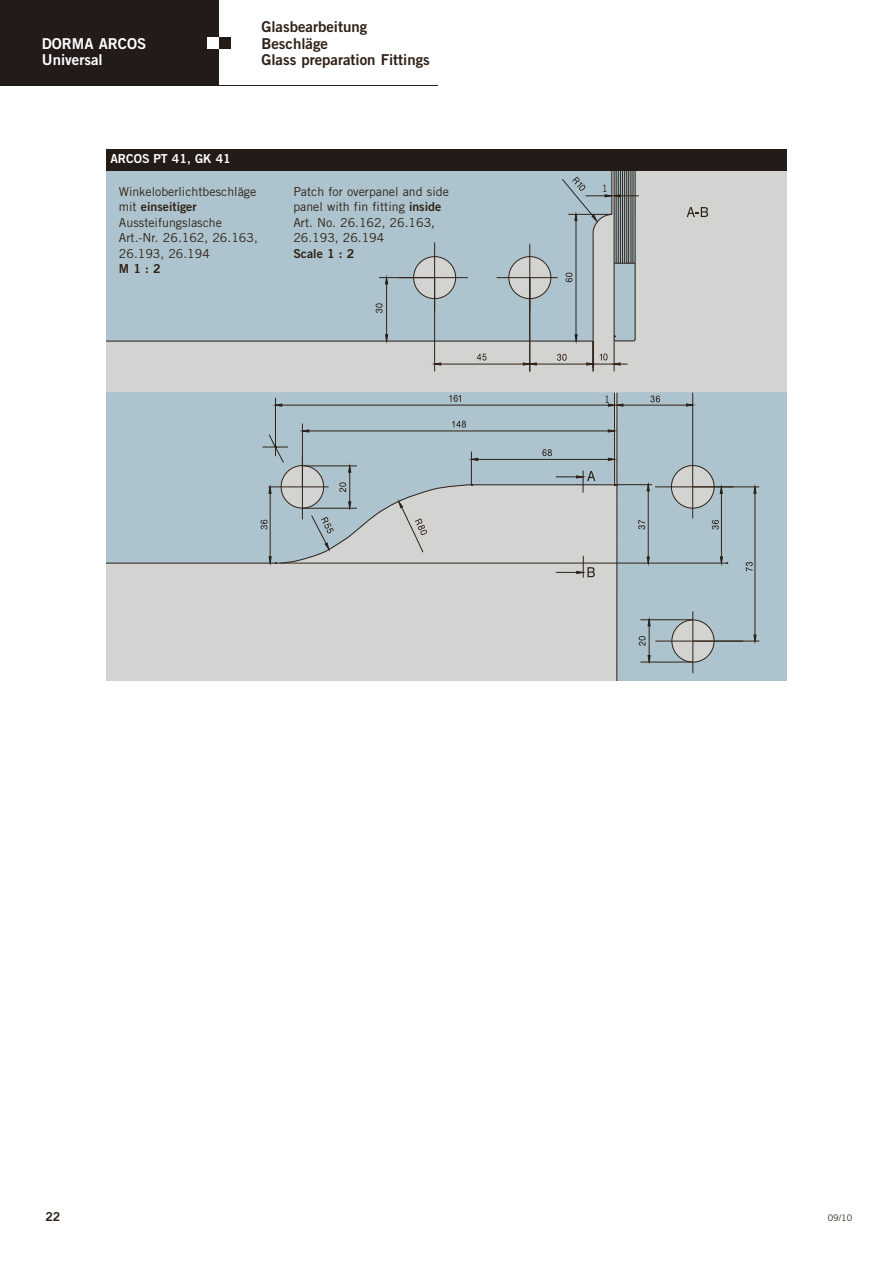
<style>
.page{position:relative;width:893px;height:1263px;background:#fff}
.page>*{position:absolute;margin:0;border:0;box-sizing:border-box;transform-origin:0 0}
.t1{font:15px/16.5px "Trade Gothic Bold Two";color:#2f2116}
.t2{font:15px/16.5px "Trade Gothic Bold Two";color:#fff}
.t3{font:12.3px/15.3px "Trade Gothic";color:#2f2116}
.t4{font:12.3px "Trade Gothic Bold Two";color:#2f2116}
.t5{font:12.3px "Trade Gothic Bold Two";color:#fff}
.t6{font:10.05px "Trade Gothic";color:#2f2116}
.t7{font:9px "Trade Gothic";color:#2f2116}
.s1{font-family:"Trade Gothic"}
.s2{font-family:"Trade Gothic Bold Two"}
</style>
<div class="page">
<div style="left:0;top:0;width:219px;height:85px;background:#221b18"></div>
<div style="left:219px;top:37px;width:11px;height:11px;background:#221b18"></div>
<div style="left:207px;top:37px;width:12px;height:11px;background:#fff"></div>
<div style="left:106px;top:168px;width:680px;height:512px;background:#d3d3d2"></div>
<div style="left:106px;top:170px;width:455px;height:171px;background:#adc4ce"></div>
<div style="left:617px;top:393px;width:169px;height:287px;background:#adc4ce"></div>
<svg style="left:106px;top:392px;width:509px;height:171px"></svg>
<div style="left:509px;top:257px;width:42px;height:42px;background:#d3d3d2;border-radius:50%"></div>
<div style="left:508px;top:256px;width:43px;height:43px;border:1px solid #2f2116;border-radius:50%"></div>
<div style="left:413px;top:257px;width:42px;height:42px;background:#d3d3d2;border-radius:50%"></div>
<div style="left:413px;top:256px;width:43px;height:43px;border:1px solid #2f2116;border-radius:50%"></div>
<div style="left:671px;top:466px;width:43px;height:42px;background:#d3d3d2;border-radius:50%"></div>
<div style="left:671px;top:465px;width:43px;height:43px;border:1px solid #2f2116;border-radius:50%"></div>
<div style="left:672px;top:620px;width:42px;height:42px;background:#d3d3d2;border-radius:50%"></div>
<div style="left:671px;top:620px;width:43px;height:42px;border:1px solid #2f2116;border-radius:50%"></div>
<div style="left:281px;top:466px;width:42px;height:42px;background:#d3d3d2;border-radius:50%"></div>
<div style="left:281px;top:465px;width:43px;height:43px;border:1px solid #2f2116;border-radius:50%"></div>
<svg style="left:607px;top:429px;width:7px;height:4px"></svg>
<hr style="left:496px;top:277px;width:61px;height:1px;background:#2f2116">
<hr style="left:398px;top:277px;width:70px;height:1px;background:#2f2116">
<hr style="left:434px;top:242px;width:1px;height:69px;background:#2f2116">
<hr style="left:529px;top:244px;width:1px;height:67px;background:#2f2116">
<hr style="left:434px;top:278px;width:1px;height:94px;background:#2f2116">
<hr style="left:529px;top:278px;width:1px;height:94px;background:#2f2116">
<hr style="left:593px;top:341px;width:1px;height:31px;background:#2f2116">
<hr style="left:614px;top:337px;width:1px;height:35px;background:#2f2116">
<hr style="left:379px;top:277px;width:55px;height:1px;background:#2f2116">
<svg style="left:385px;top:334px;width:3px;height:7px"></svg>
<svg style="left:385px;top:277px;width:3px;height:8px"></svg>
<svg style="left:375px;top:303px;width:8px;height:10px"></svg>
<svg style="left:433px;top:362px;width:8px;height:4px"></svg>
<svg style="left:477px;top:354px;width:9px;height:7px"></svg>
<svg style="left:522px;top:362px;width:15px;height:4px"></svg>
<svg style="left:557px;top:354px;width:9px;height:7px"></svg>
<hr style="left:535px;top:364px;width:52px;height:1px;background:#2f2116">
<hr style="left:440px;top:364px;width:83px;height:1px;background:#2f2116">
<svg style="left:586px;top:353px;width:41px;height:13px"></svg>
<hr style="left:386px;top:283px;width:1px;height:52px;background:#2f2116">
<svg style="left:348px;top:465px;width:3px;height:8px"></svg>
<hr style="left:349px;top:471px;width:1px;height:31px;background:#2f2116">
<svg style="left:647px;top:655px;width:4px;height:7px"></svg>
<svg style="left:647px;top:619px;width:4px;height:8px"></svg>
<hr style="left:649px;top:625px;width:1px;height:31px;background:#2f2116">
<svg style="left:753px;top:486px;width:3px;height:8px"></svg>
<svg style="left:753px;top:634px;width:3px;height:7px"></svg>
<svg style="left:745px;top:562px;width:7px;height:9px"></svg>
<svg style="left:719px;top:486px;width:4px;height:8px"></svg>
<svg style="left:719px;top:556px;width:8px;height:7px"></svg>
<hr style="left:721px;top:493px;width:1px;height:64px;background:#2f2116">
<svg style="left:646px;top:556px;width:4px;height:7px"></svg>
<svg style="left:646px;top:485px;width:4px;height:7px"></svg>
<hr style="left:754px;top:492px;width:1px;height:144px;background:#2f2116">
<svg style="left:638px;top:520px;width:7px;height:9px"></svg>
<hr style="left:648px;top:490px;width:1px;height:67px;background:#2f2116">
<svg style="left:685px;top:403px;width:7px;height:4px"></svg>
<svg style="left:607px;top:403px;width:16px;height:4px"></svg>
<svg style="left:650px;top:395px;width:10px;height:8px"></svg>
<hr style="left:622px;top:405px;width:65px;height:1px;background:#2f2116">
<svg style="left:470px;top:458px;width:8px;height:3px"></svg>
<svg style="left:542px;top:449px;width:10px;height:7px"></svg>
<svg style="left:607px;top:458px;width:7px;height:3px"></svg>
<hr style="left:477px;top:459px;width:132px;height:1px;background:#2f2116">
<svg style="left:276px;top:403px;width:6px;height:4px"></svg>
<svg style="left:303px;top:429px;width:6px;height:4px"></svg>
<svg style="left:449px;top:395px;width:12px;height:7px"></svg>
<svg style="left:452px;top:421px;width:14px;height:7px"></svg>
<hr style="left:106px;top:563px;width:172px;height:1px;background:#2f2116">
<hr style="left:471px;top:485px;width:144px;height:1px;background:#2f2116">
<hr style="left:471px;top:452px;width:1px;height:32px;background:#2f2116">
<hr style="left:302px;top:424px;width:1px;height:63px;background:#2f2116">
<hr style="left:692px;top:393px;width:1px;height:125px;background:#2f2116">
<hr style="left:655px;top:487px;width:78px;height:1px;background:#2f2116">
<hr style="left:655px;top:641px;width:88px;height:1px;background:#2f2116">
<hr style="left:303px;top:466px;width:54px;height:1px;background:#2f2116">
<hr style="left:640px;top:620px;width:52px;height:1px;background:#2f2116">
<hr style="left:640px;top:662px;width:52px;height:1px;background:#2f2116">
<hr style="left:693px;top:487px;width:66px;height:1px;background:#2f2116">
<hr style="left:693px;top:641px;width:66px;height:1px;background:#2f2116">
<hr style="left:692px;top:611px;width:1px;height:62px;background:#2f2116">
<hr style="left:275px;top:398px;width:1px;height:58px;background:#2f2116">
<svg style="left:262px;top:434px;width:26px;height:29px"></svg>
<hr style="left:278px;top:563px;width:450px;height:1px;background:#2f2116">
<hr style="left:617px;top:484px;width:35px;height:1px;background:#2f2116">
<hr style="left:307px;top:431px;width:302px;height:1px;background:#2f2116">
<hr style="left:281px;top:405px;width:328px;height:1px;background:#2f2116">
<hr style="left:106px;top:341px;width:487px;height:1px;background:#2f2116">
<hr style="left:616px;top:393px;width:1px;height:287px;background:#2f2116">
<hr style="left:614px;top:393px;width:1px;height:92px;background:#2f2116">
<svg style="left:561px;top:170px;width:78px;height:172px"></svg>
<svg style="left:711px;top:520px;width:8px;height:10px"></svg>
<svg style="left:638px;top:636px;width:7px;height:10px"></svg>
<svg style="left:686px;top:207px;width:22px;height:10px"></svg>
<svg style="left:556px;top:556px;width:39px;height:22px"></svg>
<svg style="left:555px;top:471px;width:40px;height:21px"></svg>
<svg style="left:260px;top:482px;width:212px;height:82px"></svg>
<div style="left:106px;top:149px;width:680px;height:21px;background:#221b18"></div>
<p class="t2" style="left:42px;top:36px;width:106px">DORMA ARCOS<br>Universal</p>
<p class="t1" style="left:261px;top:20px;width:170px">Glasbearbeitung<br>Beschläge<br>Glass preparation Fittings</p>
<p class="t5" style="left:110px;top:154px;width:122px">ARCOS PT 41, GK 41</p>
<p class="t3" style="left:119px;top:185px;width:139px">Winkeloberlichtbeschläge</p>
<p class="t4" style="left:119px;top:203px;width:79px"><span class="s1">mit</span> einseitiger</p>
<p class="t3" style="left:119px;top:216px;width:140px">Aussteifungslasche<br>Art.-Nr. 26.162, 26.163,<br>26.193, 26.194</p>
<p class="t4" style="left:119px;top:264px;width:43px">M 1 : 2</p>
<p class="t3" style="left:293px;top:185px;width:157px">Patch for overpanel and side panel with fin fitting <span class="s2">inside<br></span>Art. No. 26.162, 26.163,<br>26.193, 26.194</p>
<p class="t4" style="left:293px;top:249px;width:62px">Scale 1 : 2</p>
<p class="t6" style="left:602px;top:185px;width:8px">1</p>
<p class="t6" style="left:604px;top:395px;width:8px">1</p>
<p class="t4" style="left:45px;top:1212px;width:17px">22</p>
<p class="t7" style="left:827px;top:1214px;width:26px">09/10</p>
</div>
